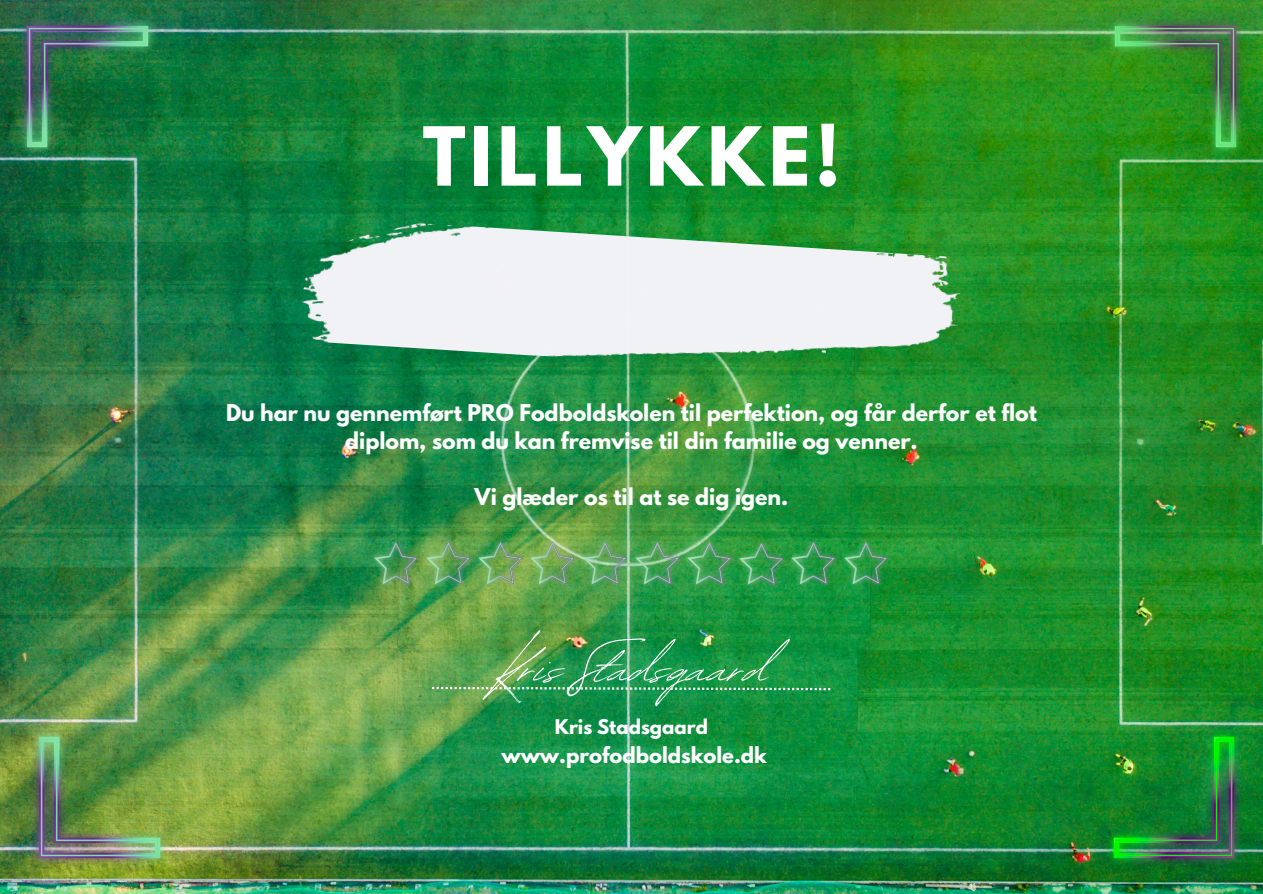
<style>
.page{position:relative;width:1263px;height:894px;background:#fff}
.page>*{position:absolute;margin:0;border:0;box-sizing:border-box;transform-origin:0 0}
.t1{font:72.75px "Revive 80 Signature";color:#fff}
.t2{font:700 72px "League Spartan";letter-spacing:.065em;color:#fff}
.t3{font:700 20.55px/28.2px "League Spartan";color:#fff;text-align:center}
.t4{font:700 19.5px "League Spartan";color:#fff}
.t5{font:700 18px "League Spartan";color:#fff}
</style>
<div class="page">
<img style="left:0;top:0;width:1263px;height:893px">
<img style="left:18px;top:17px;width:139px;height:139px">
<img style="left:1106px;top:17px;width:139px;height:139px">
<img style="left:1104px;top:727px;width:139px;height:139px">
<svg style="left:432px;top:686px;width:398px;height:4px;background:#63b57c"></svg>
<img style="left:370px;top:537px;width:522px;height:51px">
<img style="left:300px;top:216px;width:662px;height:166px">
<img style="left:30px;top:727px;width:139px;height:139px">
<h3 class="t2" style="left:423px;top:121px;width:419px">TILLYKKE!</h3>
<p class="t3" style="left:226px;top:401px;width:812px">Du har nu gennemført PRO Fodboldskolen til perfektion, og får derfor et flot diplom, som du kan fremvise til din familie og venner.</p>
<p class="t3" style="left:475px;top:485px;width:315px">Vi glæder os til at se dig igen.</p>
<p class="t1" style="left:495px;top:612px;width:275px">Kris Stadsgaard</p>
<p class="t5" style="left:555px;top:717px;width:155px">Kris Stadsgaard</p>
<h2 class="t4" style="left:501px;top:745px;width:267px">www.profodboldskole.dk</h2>
</div>
